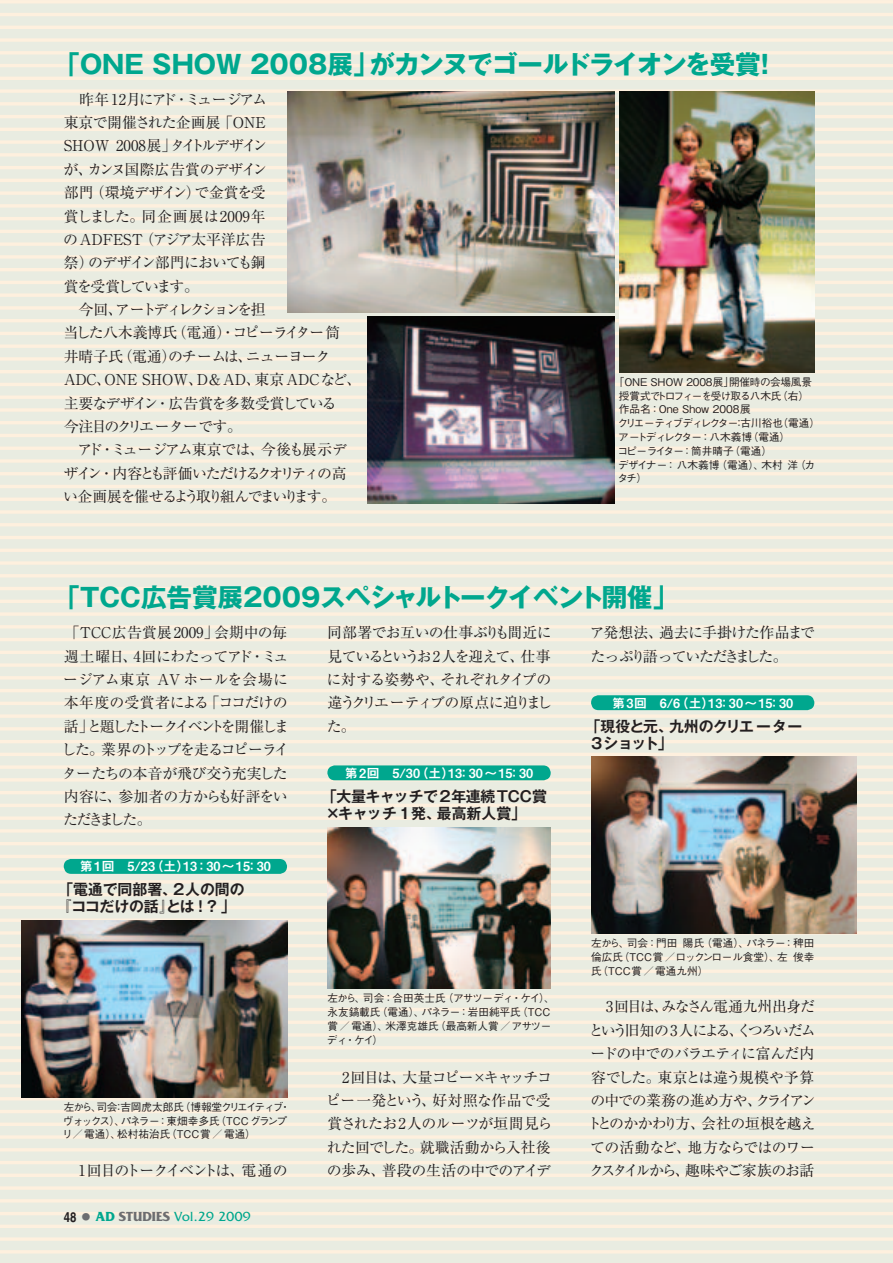
<style>
.page{position:relative;width:893px;height:1263px;background:#e9ece1}
.page>*{position:absolute;margin:0;border:0;box-sizing:border-box;transform-origin:0 0}
.t1{font:25.5px "Gothic MB101 Pro Bold 90 pv RKSJ H";letter-spacing:-.02em;color:#00a78e}
.t2{font:14.85px/23.4px "Ryumin Pro Regular 90 pv RKSJ H";letter-spacing:-.055em;color:#231f20;text-align:justify}
.t3{font:14.85px/17px "Gothic MB101 Pro De Bold 90 pv RKSJ H";color:#231f20}
.t4{font:14.85px/23.4px "Ryumin Pro Regular 90 pv RKSJ H";letter-spacing:-.075em;color:#231f20}
.t5{font:14.85px "Ryumin Pro Regular 90 pv RKSJ H";letter-spacing:-.085em;color:#231f20}
.t6{font:13.8px "Friz Quadrata";letter-spacing:.025em;color:#00a78e}
.t7{font:12.75px "Midashi Go Pro MB31 90 pv RKSJ H";color:#fff}
.t8{font:10.65px/13.8px "Gothic BBB Pro Medium 90 pv RKSJ H";color:#231f20}
.t9{font:10.65px/13.8px "Gothic BBB Pro Medium 90 pv RKSJ H";letter-spacing:-.02em;color:#231f20}
.s1{font-family:"Helvetica";font-weight:700;font-stretch:condensed;color:#231f20}
.s2{font-family:"Gothic BBB Pro Medium 90 pv RKSJ H";font-size:8.55px;color:#6c6d70}
.s3{font-weight:700}
.s4{font-weight:700;color:#6c6d70}
</style>
<div class="page">
<hr style="left:0;top:0;width:893px;height:3px;background:#fef0de">
<hr style="left:0;top:13px;width:893px;height:3px;background:#fef0de">
<hr style="left:0;top:26px;width:893px;height:3px;background:#fef0de">
<hr style="left:0;top:38px;width:893px;height:4px;background:#fef0de">
<hr style="left:0;top:51px;width:893px;height:4px;background:#fef0de">
<hr style="left:0;top:64px;width:893px;height:3px;background:#fef0de">
<hr style="left:0;top:77px;width:893px;height:3px;background:#fef0de">
<svg style="left:0;top:89px;width:893px;height:4px;fill:#f9efde"></svg>
<hr style="left:0;top:102px;width:893px;height:4px;background:#fef0de">
<hr style="left:0;top:115px;width:893px;height:3px;background:#fef0de">
<hr style="left:0;top:128px;width:893px;height:3px;background:#fef0de">
<hr style="left:0;top:140px;width:893px;height:4px;background:#fef0de">
<hr style="left:0;top:153px;width:893px;height:4px;background:#fef0de">
<hr style="left:0;top:166px;width:893px;height:3px;background:#fef0de">
<hr style="left:0;top:179px;width:893px;height:3px;background:#fef0de">
<hr style="left:0;top:191px;width:893px;height:4px;background:#fef0de">
<hr style="left:0;top:204px;width:893px;height:4px;background:#fef0de">
<hr style="left:0;top:217px;width:893px;height:3px;background:#fef0de">
<hr style="left:0;top:230px;width:893px;height:3px;background:#fef0de">
<hr style="left:0;top:242px;width:893px;height:4px;background:#fef0de">
<hr style="left:0;top:255px;width:893px;height:4px;background:#fef0de">
<hr style="left:0;top:268px;width:893px;height:3px;background:#fef0de">
<hr style="left:0;top:281px;width:893px;height:3px;background:#fef0de">
<hr style="left:0;top:293px;width:893px;height:4px;background:#fef0de">
<hr style="left:0;top:306px;width:893px;height:4px;background:#fef0de">
<hr style="left:0;top:319px;width:893px;height:3px;background:#fef0de">
<hr style="left:0;top:332px;width:893px;height:3px;background:#fef0de">
<hr style="left:0;top:344px;width:893px;height:4px;background:#fef0de">
<hr style="left:0;top:357px;width:893px;height:4px;background:#fef0de">
<hr style="left:0;top:370px;width:893px;height:3px;background:#fef0de">
<hr style="left:0;top:383px;width:893px;height:3px;background:#fef0de">
<hr style="left:0;top:396px;width:893px;height:3px;background:#fef0de">
<hr style="left:0;top:408px;width:893px;height:4px;background:#fef0de">
<hr style="left:0;top:421px;width:893px;height:3px;background:#fef0de">
<hr style="left:0;top:434px;width:893px;height:3px;background:#fef0de">
<hr style="left:0;top:447px;width:893px;height:3px;background:#fef0de">
<hr style="left:0;top:459px;width:893px;height:4px;background:#f7eede">
<hr style="left:0;top:472px;width:893px;height:3px;background:#fef0de">
<hr style="left:0;top:485px;width:893px;height:3px;background:#fef0de">
<hr style="left:0;top:498px;width:893px;height:3px;background:#fef0de">
<hr style="left:0;top:510px;width:893px;height:4px;background:#fef0de">
<hr style="left:0;top:523px;width:893px;height:3px;background:#fef0de">
<hr style="left:0;top:536px;width:893px;height:3px;background:#fef0de">
<hr style="left:0;top:549px;width:893px;height:3px;background:#fef0de">
<hr style="left:0;top:561px;width:893px;height:4px;background:#fef0de">
<hr style="left:0;top:574px;width:893px;height:3px;background:#fef0de">
<hr style="left:0;top:587px;width:893px;height:3px;background:#fef0de">
<hr style="left:0;top:600px;width:893px;height:3px;background:#fef0de">
<hr style="left:0;top:612px;width:893px;height:4px;background:#fef0de">
<hr style="left:0;top:625px;width:893px;height:4px;background:#fef0de">
<hr style="left:0;top:638px;width:893px;height:3px;background:#fef0de">
<hr style="left:0;top:651px;width:893px;height:3px;background:#fef0de">
<hr style="left:0;top:663px;width:893px;height:4px;background:#fef0de">
<hr style="left:0;top:676px;width:893px;height:4px;background:#fef0de">
<hr style="left:0;top:689px;width:893px;height:3px;background:#fef0de">
<hr style="left:0;top:702px;width:893px;height:3px;background:#fef0de">
<hr style="left:0;top:714px;width:893px;height:4px;background:#fef0de">
<hr style="left:0;top:727px;width:893px;height:4px;background:#fef0de">
<hr style="left:0;top:740px;width:893px;height:3px;background:#fef0de">
<hr style="left:0;top:753px;width:893px;height:3px;background:#fef0de">
<hr style="left:0;top:765px;width:893px;height:4px;background:#fef0de">
<hr style="left:0;top:778px;width:893px;height:4px;background:#fef0de">
<hr style="left:0;top:791px;width:893px;height:3px;background:#fef0de">
<hr style="left:0;top:804px;width:893px;height:3px;background:#fef0de">
<hr style="left:0;top:816px;width:893px;height:4px;background:#fef0de">
<hr style="left:0;top:829px;width:893px;height:4px;background:#fef0de">
<hr style="left:0;top:842px;width:893px;height:3px;background:#fef0de">
<hr style="left:0;top:855px;width:893px;height:3px;background:#fef0de">
<hr style="left:0;top:867px;width:893px;height:4px;background:#fef0de">
<hr style="left:0;top:880px;width:893px;height:4px;background:#fef0de">
<hr style="left:0;top:893px;width:893px;height:3px;background:#fef0de">
<hr style="left:0;top:906px;width:893px;height:3px;background:#fef0de">
<hr style="left:0;top:919px;width:893px;height:3px;background:#fef0de">
<svg style="left:0;top:931px;width:893px;height:4px"></svg>
<hr style="left:0;top:944px;width:893px;height:3px;background:#fef0de">
<hr style="left:0;top:957px;width:893px;height:3px;background:#fef0de">
<hr style="left:0;top:970px;width:893px;height:3px;background:#fef0de">
<hr style="left:0;top:982px;width:893px;height:4px;background:#fef0de">
<hr style="left:0;top:995px;width:893px;height:3px;background:#fef0de">
<hr style="left:0;top:1008px;width:893px;height:3px;background:#fef0de">
<hr style="left:0;top:1021px;width:893px;height:3px;background:#fef0de">
<hr style="left:0;top:1033px;width:893px;height:4px;background:#f7eede">
<hr style="left:0;top:1046px;width:893px;height:3px;background:#fef0de">
<hr style="left:0;top:1059px;width:893px;height:3px;background:#fef0de">
<hr style="left:0;top:1072px;width:893px;height:3px;background:#fef0de">
<hr style="left:0;top:1084px;width:893px;height:4px;background:#fef0de">
<hr style="left:0;top:1097px;width:893px;height:3px;background:#fef0de">
<hr style="left:0;top:1110px;width:893px;height:3px;background:#fef0de">
<hr style="left:0;top:1123px;width:893px;height:3px;background:#fef0de">
<hr style="left:0;top:1135px;width:893px;height:4px;background:#fef0de">
<hr style="left:0;top:1148px;width:893px;height:4px;background:#fef0de">
<hr style="left:0;top:1161px;width:893px;height:3px;background:#fef0de">
<hr style="left:0;top:1174px;width:893px;height:3px;background:#fef0de">
<hr style="left:0;top:1186px;width:893px;height:4px;background:#fef0de">
<hr style="left:0;top:1199px;width:893px;height:4px;background:#fef0de">
<hr style="left:0;top:1212px;width:893px;height:3px;background:#fef0de">
<hr style="left:0;top:1225px;width:893px;height:3px;background:#fef0de">
<hr style="left:0;top:1237px;width:893px;height:4px;background:#fef0de">
<hr style="left:0;top:1250px;width:893px;height:4px;background:#fef0de">
<hr style="left:0;top:1262px;width:893px;height:1px;background:#fef0de">
<img style="left:287px;top:92px;width:327px;height:221px">
<img style="left:368px;top:317px;width:246px;height:187px">
<img style="left:619px;top:92px;width:195px;height:280px">
<div style="left:64px;top:859px;width:223px;height:15px;background:#00a78e;border-radius:7px"></div>
<div style="left:327px;top:765px;width:224px;height:15px;background:#00a78e;border-radius:7px"></div>
<div style="left:591px;top:695px;width:223px;height:15px;background:#00a78e;border-radius:7px"></div>
<img style="left:21px;top:921px;width:266px;height:176px">
<img style="left:327px;top:827px;width:224px;height:162px">
<img style="left:591px;top:757px;width:266px;height:176px">
<h1 class="t1" style="left:55px;top:54px;width:724px">「ONE SHOW 2008展」がカンヌでゴールドライオンを受賞！</h1>
<p class="t2" style="left:63px;top:89px;width:300px;text-align:left">　昨年 12月にアド・ミュージアム<br>東京で開催された企画展「ONE<br>SHOW 2008展」タイトルデザイン<br>が、カンヌ国際広告賞のデザイン<br>部門（環境デザイン）で金賞を受<br>賞しました。同企画展は2009年<br>のADFEST（アジア太平洋広告<br>祭）のデザイン部門においても銅<br>賞を受賞しています。<br>　今回、アートディレクションを担<br>当した八木義博氏（電通）・コピーライター筒<br>井晴子氏（電通）のチームは、ニューヨーク<br>ADC、ONE SHOW、D＆AD、東京ADCなど、主要なデザイン・広告賞を多数受賞している<br>今注目のクリエーターです。<br>　アド・ミュージアム東京では、今後も展示デザイン・内容とも評価いただけるクオリティの高い企画展を催せるよう取り組んでまいります。</p>
<p class="t9" style="left:617px;top:376px;width:204px;text-indent:-4px">「ONE SHOW 2008展」開催時の会場風景授賞式でトロフィーを受け取る八木氏（右）作品名：One Show 2008展<br>クリエーティブディレクター：古川裕也（電通）アートディレクター：八木義博（電通）<br>コピーライター：筒井晴子（電通）<br>デザイナー： 八木義博（電通）、木村 洋（カタチ）</p>
<h1 class="t1" style="left:55px;top:588px;width:625px">「TCC広告賞展2009スペシャルトークイベント開催」</h1>
<p class="t2" style="left:61px;top:623px;width:229px;text-align:left">「TCC広告賞展2009」会期中の毎週土曜日、4回にわたってアド・ミュージアム東京 AV ホールを会場に本年度の受賞者による「ココだけの話」と題したトークイベントを開催しました。業界のトップを走るコピーライターたちの本音が飛び交う充実した内容に、参加者の方からも好評をいただきました。</p>
<p class="t7" style="left:80px;top:862px;width:192px">第 1回　5/23（土）13：30～15：30</p>
<p class="t3" style="left:57px;top:883px;width:190px">「電通で同部署、2人の間の『ココだけの話』とは！？」</p>
<p class="t8" style="left:62px;top:1101px;width:230px">左から、司会：吉岡虎太郎氏（博報堂クリエイティブ・ヴォックス）、パネラー：東畑幸多氏（TCC グランプリ／電通）、松村祐治氏（TCC賞／電通）</p>
<p class="t5" style="left:64px;top:1165px;width:225px">　1回目のトークイベントは、電通の</p>
<p class="t6" style="left:64px;top:1212px;width:188px"><span class="s1">48</span> <span class="s2">●</span> <span class="s3">AD</span> <span class="s4">STUDIES</span> Vol.29 2009</p>
<p class="t2" style="left:326px;top:623px;width:227px">同部署でお互いの仕事ぶりも間近に見ているというお 2人を迎えて、仕事に対する姿勢や、それぞれタイプの違うクリエーティブの原点に迫りました。</p>
<p class="t7" style="left:345px;top:768px;width:190px">第 2回　5/30（土）13：30～15：30</p>
<p class="t3" style="left:322px;top:790px;width:227px">「大量キャッチで2年連続TCC賞×キャッチ1発、最高新人賞」</p>
<p class="t4" style="left:590px;top:623px;width:227px">ア発想法、過去に手掛けた作品までたっぷり語っていただきました。</p>
<p class="t7" style="left:612px;top:698px;width:183px">第 3回　6/6（土）13：30～15：30</p>
<p class="t3" style="left:591px;top:720px;width:213px;text-indent:-5px">「現役と元、九州のクリエーター<br>3ショット」</p>
<p class="t8" style="left:327px;top:993px;width:229px">左から、司会：合田英士氏（アサツーディ・ケイ）、永友鎬載氏（電通）、パネラー：岩田純平氏（TCC賞／電通）、米澤克雄氏（最高新人賞／アサツーディ・ケイ）</p>
<p class="t2" style="left:326px;top:1067px;width:228px">　2回目は、大量コピー×キャッチコピー一発という、好対照な作品で受賞されたお2人のルーツが垣間見られた回でした。就職活動から入社後の歩み、普段の生活の中でのアイデ</p>
<p class="t8" style="left:591px;top:938px;width:225px;text-align:justify">左から、司会：門田陽氏（電通）、パネラー：稗田倫広氏（TCC賞／ロックンロール食堂）、左俊幸氏（TCC賞／電通九州）</p>
<p class="t2" style="left:587px;top:997px;width:230px">　3回目は、みなさん電通九州出身だという旧知の 3人による、くつろいだムードの中でのバラエティに富んだ内容でした。東京とは違う規模や予算の中での業務の進め方や、クライアントとのかかわり方、会社の垣根を越えての活動など、地方ならではのワークスタイルから、趣味やご家族のお話</p>
</div>
